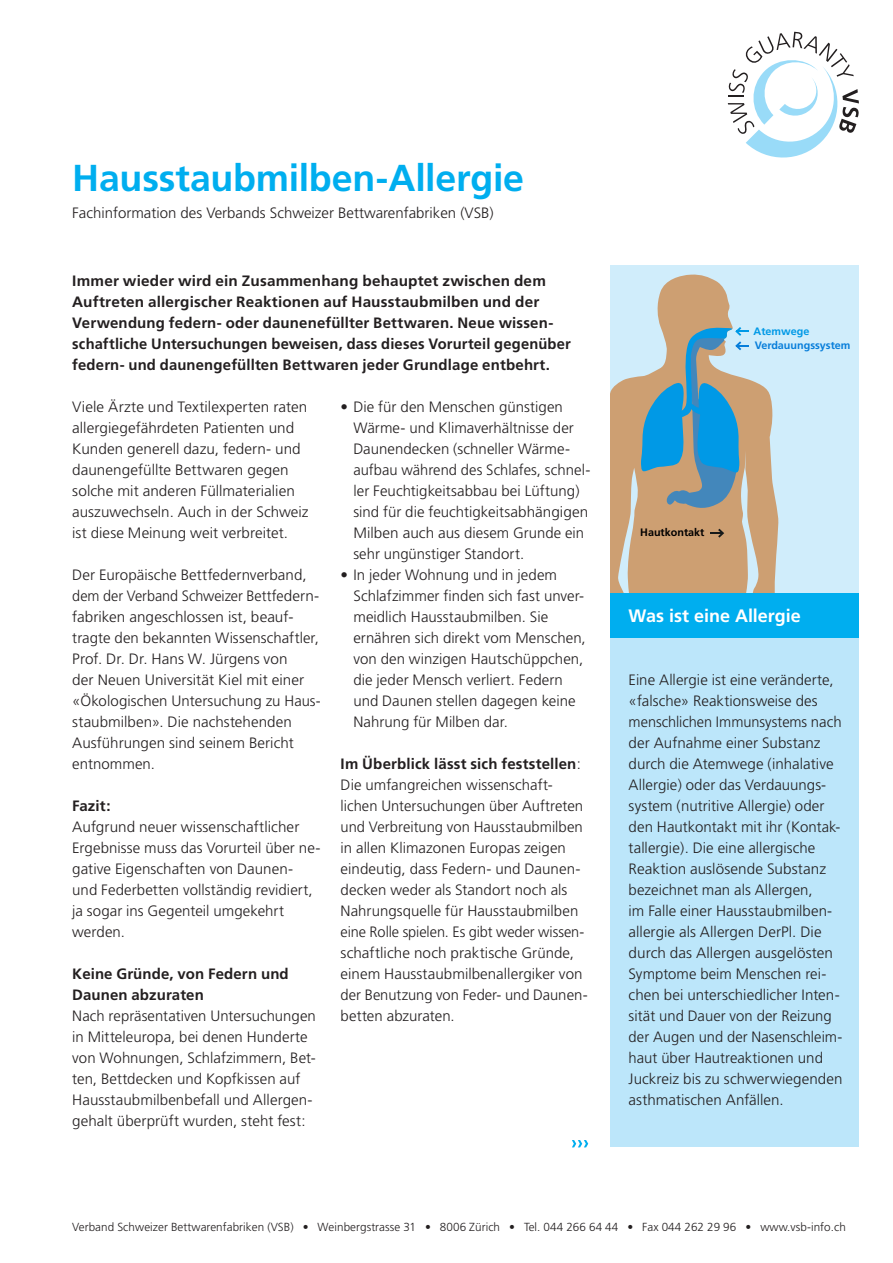
<style>
.page{position:relative;width:893px;height:1263px;background:#fff}
.page>*{position:absolute;margin:0;border:0;box-sizing:border-box;transform-origin:0 0}
.Titel{font:700 37.5px "Frutiger";letter-spacing:-.005em;color:#00aeef}
.Untertitel_weiss{font:700 18px "Frutiger";color:#fff}
.Fliesstext{font:300 15px/21px "Frutiger";letter-spacing:.005em;color:#231f20}
.Fliesstext-2{font:700 15px/21px "Frutiger";letter-spacing:.01em;color:#231f20}
.t1{font:300 11.7px "Frutiger";letter-spacing:.005em;color:#231f20}
.t2{font:700 10.8px "Frutiger";color:#0a88de}
.t3{font:700 10.8px "Frutiger";color:#000}
.t4{font:700 10.8px "Frutiger";color:#00a5ea}
.s1{font-weight:300}
</style>
<div class="page">
<svg style="left:728px;top:32px;width:131px;height:126px"></svg>
<svg style="left:572px;top:1140px;width:16px;height:7px"></svg>
<div style="left:611px;top:265px;width:248px;height:327px;background:#d0edfb"></div>
<svg style="left:611px;top:274px;width:168px;height:318px;fill:#cd9f72"></svg>
<svg style="left:640px;top:326px;width:109px;height:182px;background:#77a4b3"></svg>
<svg style="left:711px;top:529px;width:13px;height:9px"></svg>
<div style="left:611px;top:605px;width:248px;height:542px;background:#bce6fa"></div>
<div style="left:611px;top:592px;width:248px;height:45px;background:#00aeef"></div>
<p class="Titel" style="left:72px;top:156px;width:453px">Hausstaubmilben-Allergie</p>
<p class="Fliesstext" style="left:72px;top:203px;width:423px">Fachinformation des Verbands Schweizer Bettwarenfabriken (VSB)</p>
<p class="Fliesstext-2" style="left:72px;top:271px;width:475px">Immer wieder wird ein Zusammenhang behauptet zwischen dem<br>Auftreten allergischer Reaktionen auf Hausstaubmilben und der</p>
<p class="Fliesstext-2" style="left:72px;top:313px;width:500px">Verwendung federn- oder daunenefüllter Bettwaren. Neue wissen&shy;schaftliche Untersuchungen beweisen, dass dieses Vorurteil gegenüber</p>
<p class="Fliesstext-2" style="left:72px;top:355px;width:479px">federn- und daunengefüllten Bettwaren jeder Grundlage entbehrt.</p>
<p class="Fliesstext" style="left:72px;top:397px;width:238px">Viele Ärzte und Textilexperten raten allergiegefährdeten Patienten und Kunden generell dazu, federn- und daunengefüllte Bettwaren gegen solche mit anderen Füllmaterialien auszuwechseln. Auch in der Schweiz ist diese Meinung weit verbreitet.</p>
<p class="Fliesstext" style="left:72px;top:565px;width:250px">Der Europäische Bettfedernverband, dem der Verband Schweizer Bettfedern&shy;fabriken angeschlossen ist, beauf&shy;tragte den bekannten Wissenschaftler, Prof. Dr. Dr. Hans W. Jürgens von<br>der Neuen Universität Kiel mit einer «Ökologischen Untersuchung zu Haus&shy;staubmilben». Die nachstehenden Ausführungen sind seinem Bericht entnommen.</p>
<p class="Fliesstext-2" style="left:72px;top:796px;width:40px">Fazit:</p>
<p class="Fliesstext" style="left:72px;top:817px;width:250px">Aufgrund neuer wissenschaftlicher<br>Ergebnisse muss das Vorurteil über ne&shy;gative Eigenschaften von Daunen&shy;und Federbetten vollständig revidiert, ja sogar ins Gegenteil umgekehrt werden.</p>
<p class="Fliesstext-2" style="left:72px;top:964px;width:218px">Keine Gründe, von Federn und<br>Daunen abzuraten</p>
<p class="Fliesstext" style="left:72px;top:1006px;width:245px">Nach repräsentativen Untersuchungen in Mitteleuropa, bei denen Hunderte von Wohnungen, Schlafzimmern, Bet&shy;ten, Bettdecken und Kopfkissen auf Hausstaubmilbenbefall und Allergen&shy;gehalt überprüft wurden, steht fest:</p>
<p class="Fliesstext" style="left:353px;top:397px;width:238px;text-indent:-13px">• Die für den Menschen günstigen Wärme- und Klimaverhältnisse der Daunendecken (schneller Wärme&shy;aufbau während des Schlafes, schnel&shy;ler Feuchtigkeitsabbau bei Lüftung) sind für die feuchtigkeitsabhängigen Milben auch aus diesem Grunde ein sehr ungünstiger Standort.</p>
<p class="Fliesstext" style="left:353px;top:565px;width:234px;text-indent:-13px">• In jeder Wohnung und in jedem<br>Schlafzimmer finden sich fast unver&shy;meidlich Hausstaubmilben. Sie ernähren sich direkt vom Menschen, von den winzigen Hautschüppchen, die jeder Mensch verliert. Federn und Daunen stellen dagegen keine<br>Nahrung für Milben dar.</p>
<p class="Fliesstext-2" style="left:341px;top:754px;width:242px">Im Überblick lässt sich feststellen<span class="s1">:<br>Die umfangreichen wissenschaft-</span></p>
<p class="Fliesstext" style="left:341px;top:796px;width:249px">lichen Untersuchungen über Auftreten und Verbreitung von Hausstaubmilben in allen Klimazonen Europas zeigen eindeutig, dass Federn- und Daunen&shy;decken weder als Standort noch als Nahrungsquelle für Hausstaubmilben eine Rolle spielen. Es gibt weder wissen&shy;schaftliche noch praktische Gründe, einem Hausstaubmilbenallergiker von der Benutzung von Feder- und Daunen&shy;betten abzuraten.</p>
<p class="t4" style="left:754px;top:325px;width:57px">Atemwege</p>
<p class="t2" style="left:755px;top:339px;width:97px">Verdauungssystem</p>
<p class="t3" style="left:640px;top:526px;width:66px">Hautkontakt</p>
<p class="Untertitel_weiss" style="left:629px;top:605px;width:174px">Was ist eine Allergie</p>
<p class="Fliesstext" style="left:629px;top:670px;width:215px">Eine Allergie ist eine veränderte, «falsche» Reaktionsweise des menschlichen Immunsystems nach der Aufnahme einer Substanz durch die Atemwege (inhalative<br>Allergie) oder das Verdauungs&shy;system (nutritive Allergie) oder den Hautkontakt mit ihr (Kontak&shy;tallergie). Die eine allergische<br>Reaktion auslösende Substanz bezeichnet man als Allergen,<br>im Falle einer Hausstaubmilben&shy;allergie als Allergen DerPl. Die durch das Allergen ausgelösten<br>Symptome beim Menschen rei&shy;chen bei unterschiedlicher Inten&shy;sität und Dauer von der Reizung der Augen und der Nasenschleim&shy;haut über Hautreaktionen und<br>Juckreiz bis zu schwerwiegenden asthmatischen Anfällen.</p>
<p class="t1" style="left:72px;top:1221px;width:775px">Verband Schweizer Bettwarenfabriken (VSB) • Weinbergstrasse 31 • 8006 Zürich • Tel. 044 266 64 44 • Fax 044 262 29 96 • www.vsb-info.ch</p>
</div>
